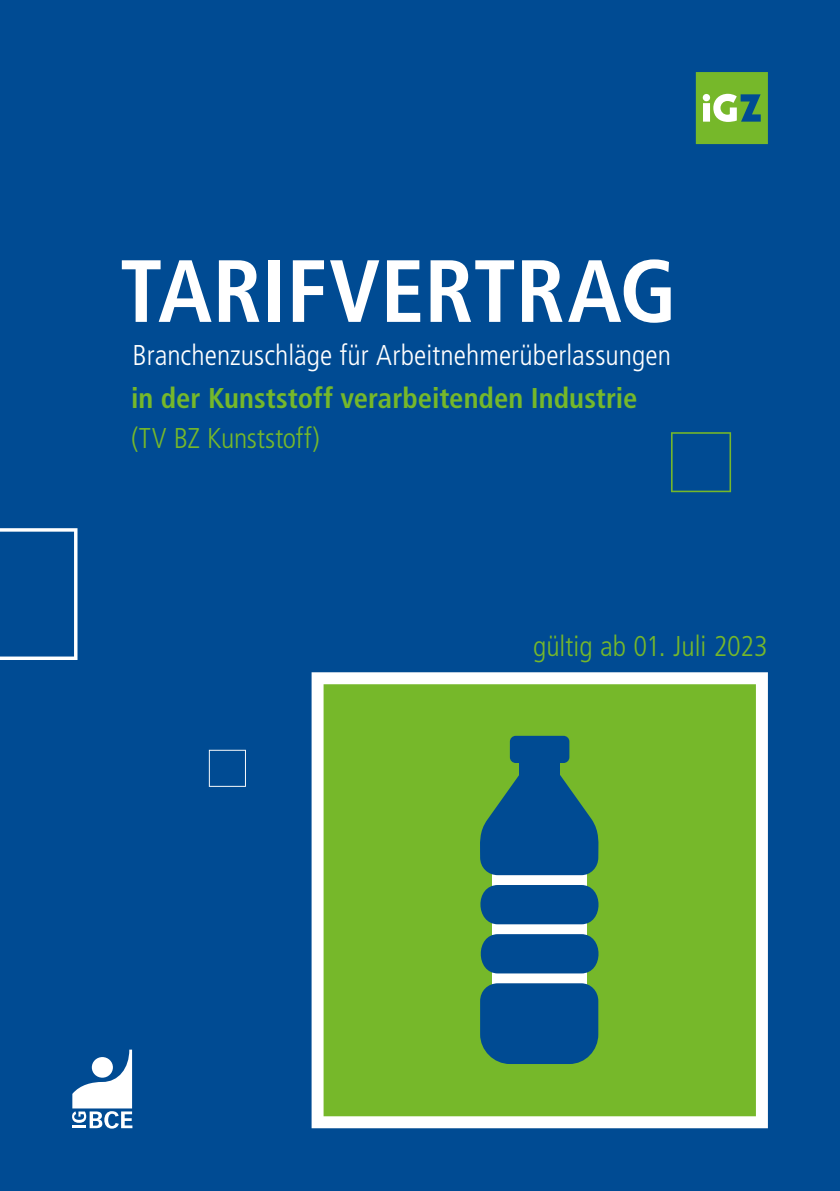
<style>
.page{position:relative;width:840px;height:1191px;background:#fff}
.page>*{position:absolute;margin:0;border:0;box-sizing:border-box;transform-origin:0 0}
.t1{font:700 condensed 88.2px "Frutiger LT Pro";color:#fff}
.t2{font:700 condensed 28.6px/40px "Frutiger LT Pro";color:#76b82a}
.t3{font:300 condensed 28.6px "Frutiger LT Pro";color:#fff}
.Fließtext_8_pt{font:300 condensed 28.6px "Frutiger LT Pro";color:#76b82a}
.s1{font-weight:300}
</style>
<div class="page">
<div style="left:0;top:0;width:839px;height:1191px;background:#004b93"></div>
<svg style="left:695px;top:72px;width:72px;height:72px;background:#7bb74a"></svg>
<svg style="left:311px;top:672px;width:456px;height:456px;background:#73af50"></svg>
<svg style="left:72px;top:1049px;width:60px;height:79px"></svg>
<svg style="left:0;top:528px;width:77px;height:132px"></svg>
<svg style="left:671px;top:432px;width:59px;height:60px"></svg>
<svg style="left:209px;top:750px;width:37px;height:37px"></svg>
<p class="t1" style="left:120px;top:239px;width:558px">TARIFVERTRAG</p>
<p class="t3" style="left:132px;top:338px;width:539px">Branchenzuschläge für Arbeitnehmerüberlassungen</p>
<p class="t2" style="left:131px;top:378px;width:508px">in der Kunststoff verarbeitenden Industrie <span class="s1">(TV BZ Kunststoff)</span></p>
<p class="Fließtext_8_pt" style="left:533px;top:629px;width:236px">gültig ab 01. Juli 2023</p>
</div>
